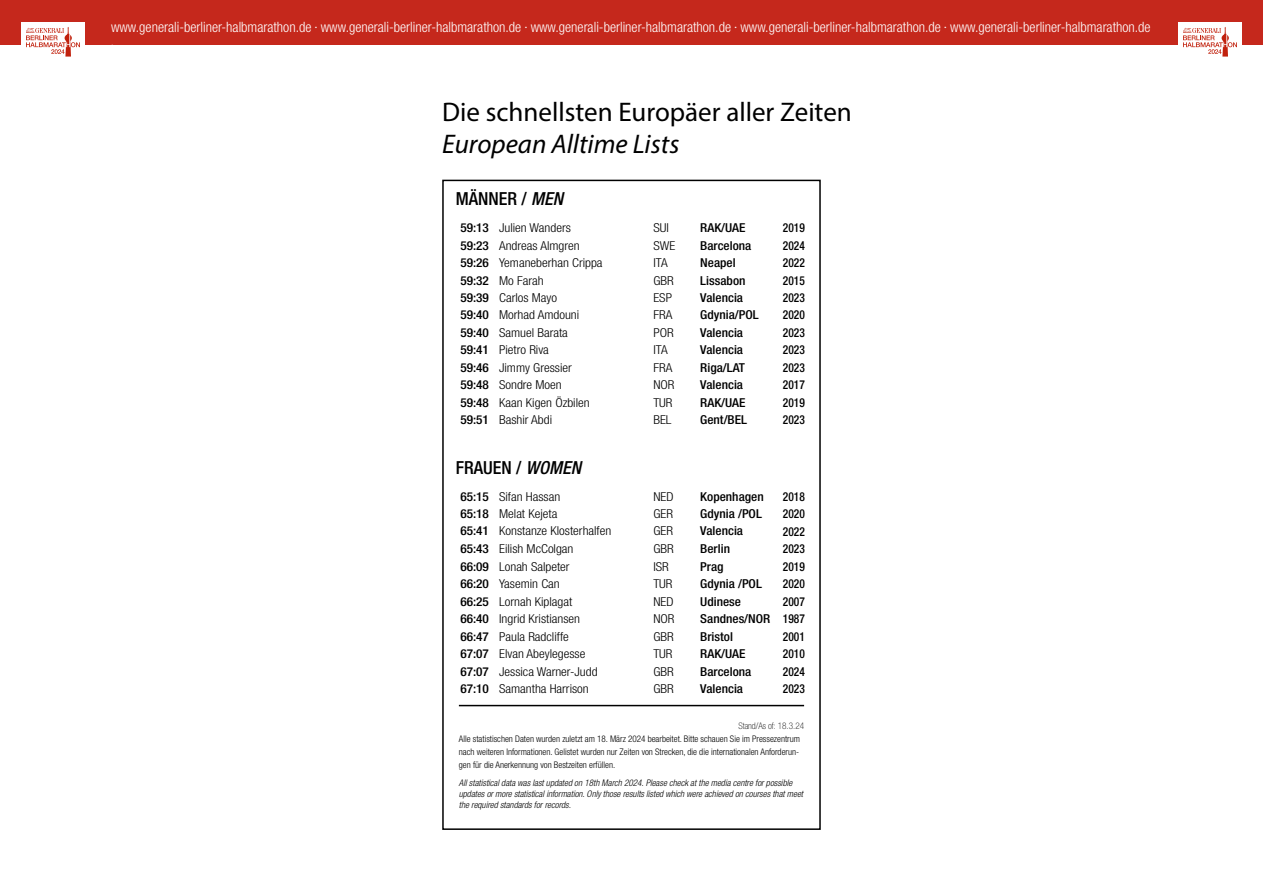
<style>
.page{position:relative;width:1263px;height:893px;background:#fff}
.page>*{position:absolute;margin:0;border:0;box-sizing:border-box;transform-origin:0 0}
.t1{font:27px "Myriad Pro";color:#000}
.t2{font:italic 27px "Myriad Pro";color:#000}
.t3{font:500 condensed 18px "Helvetica Neue LT Std";color:#000}
.t4{font:300 condensed 14.25px/17.1px "Helvetica Neue LT Std";color:#fff}
.t5{font:300 condensed 12.3px "Helvetica Neue LT Std";color:#000;scale:1.08 1}
.t6{font:500 condensed 12.3px "Helvetica Neue LT Std";color:#000;scale:1.08 1}
.t7{font:500 condensed 12.3px "Helvetica Neue LT Std";color:#000;scale:.93 1}
.t8{font:300 condensed 9.15px/13px "Helvetica Neue LT Std";color:#000;text-align:justify}
.t9{font:italic 300 condensed 9.15px/10.9px "Helvetica Neue LT Std";color:#000}
.t10{font:100 condensed 9.15px "Helvetica Neue LT Std";color:#000}
.s1{font-family:"Minion Pro";font-weight:400;font-stretch:normal}
.s2{font-style:italic}
</style>
<div class="page">
<div style="left:0;top:0;width:1263px;height:44px;background:#c5281c"></div>
<hr style="left:459px;top:705px;width:345px;height:1px;background:#000">
<div style="left:21px;top:22px;width:64px;height:39px;background:#fff"></div>
<svg style="left:26px;top:27px;width:54px;height:30px"></svg>
<div style="left:1178px;top:22px;width:64px;height:39px;background:#fff"></div>
<svg style="left:1183px;top:27px;width:54px;height:30px"></svg>
<div style="left:442px;top:180px;width:379px;height:650px;border:2px solid #000"></div>
<p class="t4" style="left:111px;top:19px;width:1041px">www.generali-berliner-halbmarathon.de <span class="s1">.</span> www.generali-berliner-halbmarathon.de <span class="s1">.</span> www.generali-berliner-halbmarathon.de <span class="s1">.</span> www.generali-berliner-halbmarathon.de <span class="s1">.</span> www.generali-berliner-halbmarathon.de <span class="s1">.</span></p>
<p class="t1" style="left:442px;top:95px;width:411px">Die schnellsten Europäer aller Zeiten</p>
<p class="t2" style="left:442px;top:127px;width:239px">European Alltime Lists</p>
<p class="t3" style="left:456px;top:188px;width:109px">MÄNNER / <span class="s2">MEN</span></p>
<p class="t6" style="left:460px;top:220px;width:28px">59:13</p>
<p class="t5" style="left:499px;top:221px;width:68px">Julien Wanders</p>
<p class="t5" style="left:653px;top:221px;width:16px">SUI</p>
<p class="t6" style="left:700px;top:220px;width:43px">RAK/UAE</p>
<p class="t7" style="left:783px;top:221px;width:25px">2019</p>
<p class="t6" style="left:460px;top:238px;width:28px">59:23</p>
<p class="t5" style="left:499px;top:238px;width:76px">Andreas Almgren</p>
<p class="t5" style="left:653px;top:238px;width:22px">SWE</p>
<p class="t6" style="left:700px;top:238px;width:49px">Barcelona</p>
<p class="t7" style="left:783px;top:238px;width:25px">2024</p>
<p class="t6" style="left:460px;top:255px;width:28px">59:26</p>
<p class="t5" style="left:499px;top:256px;width:97px">Yemaneberhan Crippa</p>
<p class="t5" style="left:653px;top:256px;width:15px">ITA</p>
<p class="t6" style="left:700px;top:255px;width:34px">Neapel</p>
<p class="t7" style="left:783px;top:255px;width:25px">2022</p>
<p class="t6" style="left:460px;top:273px;width:28px">59:32</p>
<p class="t5" style="left:499px;top:273px;width:43px">Mo Farah</p>
<p class="t5" style="left:653px;top:273px;width:20px">GBR</p>
<p class="t6" style="left:700px;top:273px;width:43px">Lissabon</p>
<p class="t7" style="left:783px;top:273px;width:25px">2015</p>
<p class="t6" style="left:460px;top:290px;width:28px">59:39</p>
<p class="t5" style="left:499px;top:291px;width:55px">Carlos Mayo</p>
<p class="t5" style="left:653px;top:291px;width:19px">ESP</p>
<p class="t6" style="left:700px;top:290px;width:41px">Valencia</p>
<p class="t7" style="left:783px;top:290px;width:25px">2023</p>
<p class="t6" style="left:460px;top:308px;width:28px">59:40</p>
<p class="t5" style="left:499px;top:308px;width:76px">Morhad Amdouni</p>
<p class="t5" style="left:653px;top:308px;width:19px">FRA</p>
<p class="t6" style="left:700px;top:308px;width:56px">Gdynia/POL</p>
<p class="t7" style="left:783px;top:308px;width:25px">2020</p>
<p class="t6" style="left:460px;top:325px;width:28px">59:40</p>
<p class="t5" style="left:499px;top:325px;width:65px">Samuel Barata</p>
<p class="t5" style="left:653px;top:325px;width:20px">POR</p>
<p class="t6" style="left:700px;top:325px;width:41px">Valencia</p>
<p class="t7" style="left:783px;top:325px;width:25px">2023</p>
<p class="t6" style="left:460px;top:342px;width:28px">59:41</p>
<p class="t5" style="left:499px;top:343px;width:48px">Pietro Riva</p>
<p class="t5" style="left:653px;top:343px;width:15px">ITA</p>
<p class="t6" style="left:700px;top:342px;width:41px">Valencia</p>
<p class="t7" style="left:783px;top:343px;width:25px">2023</p>
<p class="t6" style="left:460px;top:360px;width:28px">59:46</p>
<p class="t5" style="left:499px;top:360px;width:69px">Jimmy Gressier</p>
<p class="t5" style="left:653px;top:360px;width:19px">FRA</p>
<p class="t6" style="left:700px;top:360px;width:43px">Riga/LAT</p>
<p class="t7" style="left:783px;top:360px;width:25px">2023</p>
<p class="t6" style="left:460px;top:377px;width:28px">59:48</p>
<p class="t5" style="left:499px;top:378px;width:60px">Sondre Moen</p>
<p class="t5" style="left:653px;top:378px;width:21px">NOR</p>
<p class="t6" style="left:700px;top:377px;width:41px">Valencia</p>
<p class="t7" style="left:783px;top:377px;width:25px">2017</p>
<p class="t6" style="left:460px;top:395px;width:28px">59:48</p>
<p class="t5" style="left:499px;top:395px;width:85px">Kaan Kigen Özbilen</p>
<p class="t5" style="left:653px;top:395px;width:19px">TUR</p>
<p class="t6" style="left:700px;top:395px;width:43px">RAK/UAE</p>
<p class="t7" style="left:783px;top:395px;width:25px">2019</p>
<p class="t6" style="left:460px;top:412px;width:28px">59:51</p>
<p class="t5" style="left:499px;top:413px;width:51px">Bashir Abdi</p>
<p class="t5" style="left:653px;top:413px;width:18px">BEL</p>
<p class="t6" style="left:700px;top:412px;width:45px">Gent/BEL</p>
<p class="t7" style="left:783px;top:412px;width:25px">2023</p>
<p class="t3" style="left:456px;top:456px;width:127px">FRAUEN / <span class="s2">WOMEN</span></p>
<p class="t6" style="left:460px;top:489px;width:28px">65:15</p>
<p class="t5" style="left:499px;top:489px;width:58px">Sifan Hassan</p>
<p class="t5" style="left:653px;top:489px;width:20px">NED</p>
<p class="t6" style="left:700px;top:489px;width:60px">Kopenhagen</p>
<p class="t7" style="left:783px;top:489px;width:25px">2018</p>
<p class="t6" style="left:460px;top:506px;width:28px">65:18</p>
<p class="t5" style="left:499px;top:507px;width:55px">Melat Kejeta</p>
<p class="t5" style="left:653px;top:507px;width:20px">GER</p>
<p class="t6" style="left:700px;top:506px;width:59px">Gdynia /POL</p>
<p class="t7" style="left:783px;top:506px;width:25px">2020</p>
<p class="t6" style="left:460px;top:524px;width:28px">65:41</p>
<p class="t5" style="left:499px;top:524px;width:105px">Konstanze Klosterhalfen</p>
<p class="t5" style="left:653px;top:524px;width:20px">GER</p>
<p class="t6" style="left:700px;top:524px;width:41px">Valencia</p>
<p class="t7" style="left:783px;top:524px;width:25px">2022</p>
<p class="t6" style="left:460px;top:541px;width:28px">65:43</p>
<p class="t5" style="left:499px;top:541px;width:70px">Eilish McColgan</p>
<p class="t5" style="left:653px;top:541px;width:20px">GBR</p>
<p class="t6" style="left:700px;top:541px;width:29px">Berlin</p>
<p class="t7" style="left:783px;top:541px;width:25px">2023</p>
<p class="t6" style="left:460px;top:559px;width:28px">66:09</p>
<p class="t5" style="left:499px;top:559px;width:67px">Lonah Salpeter</p>
<p class="t5" style="left:653px;top:559px;width:16px">ISR</p>
<p class="t6" style="left:700px;top:559px;width:23px">Prag</p>
<p class="t7" style="left:783px;top:559px;width:25px">2019</p>
<p class="t6" style="left:460px;top:577px;width:28px">66:20</p>
<p class="t5" style="left:499px;top:577px;width:58px">Yasemin Can</p>
<p class="t5" style="left:653px;top:577px;width:19px">TUR</p>
<p class="t6" style="left:700px;top:577px;width:59px">Gdynia /POL</p>
<p class="t7" style="left:783px;top:577px;width:25px">2020</p>
<p class="t6" style="left:460px;top:594px;width:28px">66:25</p>
<p class="t5" style="left:499px;top:594px;width:69px">Lornah Kiplagat</p>
<p class="t5" style="left:653px;top:594px;width:20px">NED</p>
<p class="t6" style="left:700px;top:594px;width:39px">Udinese</p>
<p class="t7" style="left:783px;top:594px;width:25px">2007</p>
<p class="t6" style="left:460px;top:611px;width:28px">66:40</p>
<p class="t5" style="left:499px;top:612px;width:77px">Ingrid Kristiansen</p>
<p class="t5" style="left:653px;top:612px;width:21px">NOR</p>
<p class="t6" style="left:700px;top:611px;width:66px">Sandnes/NOR</p>
<p class="t7" style="left:783px;top:611px;width:25px">1987</p>
<p class="t6" style="left:460px;top:629px;width:28px">66:47</p>
<p class="t5" style="left:499px;top:629px;width:66px">Paula Radcliffe</p>
<p class="t5" style="left:653px;top:629px;width:20px">GBR</p>
<p class="t6" style="left:700px;top:629px;width:32px">Bristol</p>
<p class="t7" style="left:783px;top:629px;width:25px">2001</p>
<p class="t6" style="left:460px;top:646px;width:28px">67:07</p>
<p class="t5" style="left:499px;top:647px;width:81px">Elvan Abeylegesse</p>
<p class="t5" style="left:653px;top:647px;width:19px">TUR</p>
<p class="t6" style="left:700px;top:646px;width:43px">RAK/UAE</p>
<p class="t7" style="left:783px;top:646px;width:25px">2010</p>
<p class="t6" style="left:460px;top:664px;width:28px">67:07</p>
<p class="t5" style="left:499px;top:664px;width:93px">Jessica Warner-Judd</p>
<p class="t5" style="left:653px;top:664px;width:20px">GBR</p>
<p class="t6" style="left:700px;top:664px;width:49px">Barcelona</p>
<p class="t7" style="left:783px;top:664px;width:25px">2024</p>
<p class="t6" style="left:460px;top:681px;width:28px">67:10</p>
<p class="t5" style="left:499px;top:681px;width:85px">Samantha Harrison</p>
<p class="t5" style="left:653px;top:681px;width:20px">GBR</p>
<p class="t6" style="left:700px;top:681px;width:41px">Valencia</p>
<p class="t7" style="left:783px;top:681px;width:25px">2023</p>
<p class="t10" style="left:738px;top:721px;width:67px">Stand/As of: 18.3.24</p>
<p class="t8" style="left:459px;top:733px;width:343px">Alle statistischen Daten wurden zuletzt am 18. März 2024 bearbeitet. Bitte schauen Sie im Pressezentrum nach weiteren Informationen. Gelistet wurden nur Zeiten von Strecken, die die internationalen Anforderun&shy;gen für die Anerkennung von Bestzeiten erfüllen.</p>
<p class="t9" style="left:459px;top:777px;width:346px">All statistical data was last updated on 18th March 2024. Please check at the media centre for possible updates or more statistical information. Only those results listed which were achieved on courses that meet the required standards for records.</p>
</div>
